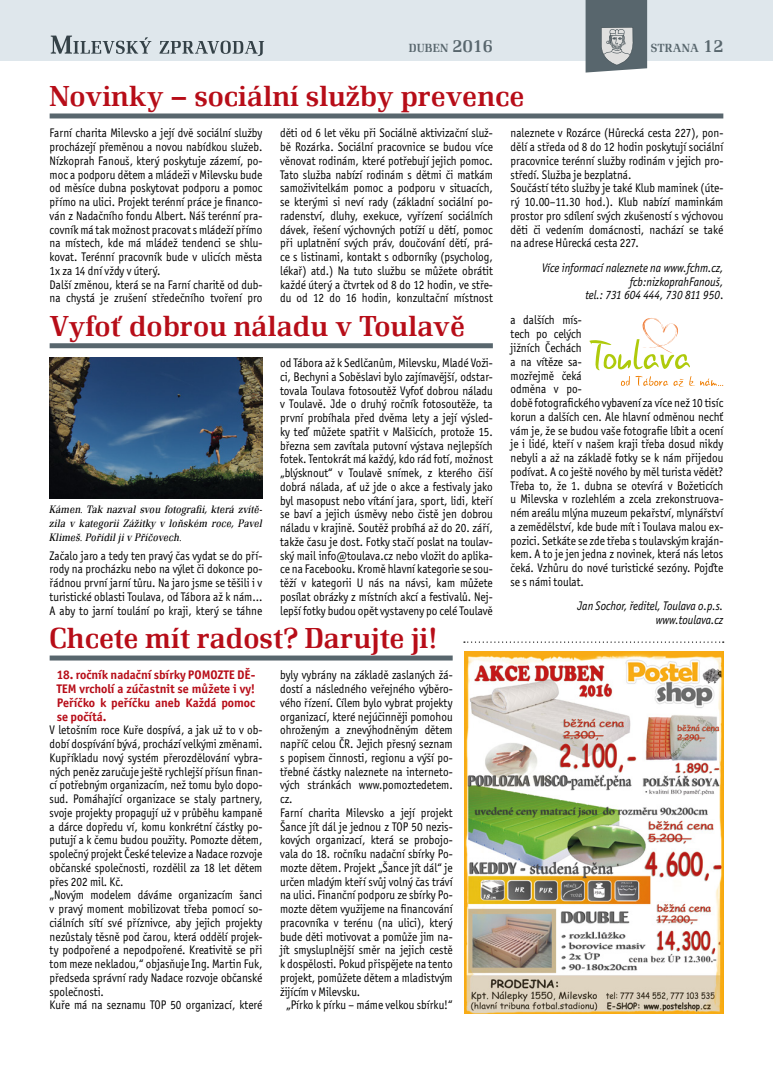
<style>
.page{position:relative;width:773px;height:1081px;background:#fff}
.page>*{position:absolute;margin:0;border:0;box-sizing:border-box;transform-origin:0 0}
.t1{font:500 30px "Renault TOT";color:#b70d18}
.t2{font:12.5px/13.8px "Officina Sans Itc TOT";color:#000;scale:.9 1}
.t3{font:italic 12.5px/13.8px "Officina Sans Itc TOT";color:#000;text-align:right;scale:.9 1}
.t4{font:700 12.5px/13.8px "Officina Sans Itc TOT";color:#b70d18;text-align:justify}
.t5{font:500 12.25px "Renault TOT";letter-spacing:.015em;color:#58666d}
.t6{font:italic 300 11.25px/13.5px "Renault TOT";letter-spacing:.02em;color:#000;text-align:justify;scale:.9 1}
.s1{font-size:17.5px}
.s2{font-style:normal}
</style>
<div class="page">
<div style="left:0;top:1px;width:772px;height:60px;background:#dfe7ec"></div>
<svg style="left:585px;top:0;width:62px;height:73px"></svg>
<svg style="left:159px;top:41px;width:105px;height:15px"></svg>
<svg style="left:51px;top:36px;width:100px;height:18px"></svg>
<div style="left:50px;top:113px;width:673px;height:5px;background:#58666d"></div>
<div style="left:50px;top:343px;width:443px;height:5px;background:#58666d"></div>
<img style="left:50px;top:357px;width:212px;height:141px">
<div style="left:50px;top:655px;width:402px;height:5px;background:#58666d"></div>
<img style="left:464px;top:651px;width:259px;height:362px">
<svg style="left:464px;top:641px;width:259px;height:2px"></svg>
<svg style="left:589px;top:318px;width:101px;height:52px"></svg>
<svg style="left:621px;top:376px;width:102px;height:11px"></svg>
<p class="t5" style="left:409px;top:41px;width:85px">DUBEN <span class="s1">2016</span></p>
<p class="t5" style="left:650px;top:41px;width:74px">STRANA <span class="s1">12</span></p>
<h1 class="t1" style="left:50px;top:79px;width:476px">Novinky – sociální služby prevence</h1>
<p class="t2" style="left:50px;top:126px;width:238px">Farní charita Milevsko a její dvě sociální služby procházejí přeměnou a novou nabídkou služeb.<br>Nízkoprah Fanouš, který poskytuje zázemí, po&shy;moc a podporu dětem a mládeži v Milevsku bude od měsíce dubna poskytovat podporu a pomoc přímo na ulici. Projekt terénní práce je financo&shy;ván z Nadačního fondu Albert. Náš terénní pra&shy;covník má tak možnost pracovat s mládeží přímo na místech, kde má mládež tendenci se shlu&shy;kovat. Terénní pracovník bude v ulicích města 1x za 14 dní vždy v úterý.<br>Další změnou, která se na Farní charitě od dub&shy;na chystá je zrušení středečního tvoření pro</p>
<p class="t2" style="left:280px;top:126px;width:238px;text-align:justify">děti od 6 let věku při Sociálně aktivizační služ&shy;bě Rozárka. Sociální pracovnice se budou více věnovat rodinám, které potřebují jejich pomoc.<br>Tato služba nabízí rodinám s dětmi či matkám samoživitelkám pomoc a podporu v situacích, se kterými si neví rady (základní sociální po&shy;radenství, dluhy, exekuce, vyřízení sociálních dávek, řešení výchovných potíží u dětí, pomoc při uplatnění svých práv, doučování dětí, prá&shy;ce s listinami, kontakt s odborníky (psycholog, lékař) atd.) N a tuto službu se můžete obrátit každé úterý a čtvrtek od 8 do 12 hodin, ve stře&shy;du od 12 do 16 hodin, konzultační místnost</p>
<p class="t2" style="left:510px;top:126px;width:238px">naleznete v Rozárce (H ůrecká cesta 227), pon&shy;dělí a středa od 8 do 12 hodin poskytují sociální pracovnice terénní služby rodinám v jejich pro&shy;středí. Služba je bezplatná.<br>Součástí této služby je také Klub maminek (úte&shy;rý 10.00–11.30 hod.). Klub nabízí maminkám prostor pro sdílení svých zkušeností s výchovou děti či vedením domácnosti, nachází se také na adrese H ůrecká cesta 227.</p>
<p class="t3" style="left:542px;top:261px;width:203px">Více informací naleznete na www.fchm.cz, fcb:nizkoprahFanouš,<br>tel.: 731 604 444, 730 811 950<span class="s2">.</span></p>
<h1 class="t1" style="left:50px;top:309px;width:417px">Vyfoť dobrou náladu v Toulavě</h1>
<p class="t6" style="left:50px;top:503px;width:238px">Kámen. Tak nazval svou fotografii, která zvítě&shy;zila v kategorii Zážitky v loňském roce, Pavel Klimeš. Pořídil ji v Příčovech.</p>
<p class="t2" style="left:50px;top:549px;width:238px;text-align:justify">Začalo jaro a tedy ten pravý čas vydat se do pří&shy;rody na procházku nebo na výlet či dokonce po&shy;řádnou první jarní tůru. Na jaro jsme se těšili i v turistické oblasti Toulava, od Tábora až k nám...<br>A aby to jarní toulání po kraji, který se táhne</p>
<p class="t2" style="left:280px;top:356px;width:238px;text-align:justify">od Tábora až k Sedlčanům, Milevsku, Mladé Voži&shy;ci, Bechyni a Soběslavi bylo zajímavější, odstar&shy;tovala Toulava fotosoutěž Vyfoť dobrou náladu v Toulavě. Jde o druhý ročník fotosoutěže, ta první probíhala před dvěma lety a její výsled&shy;ky teď můžete spatřit v Malšicích, protože 15. března sem zavítala putovní výstava nejlepších fotek. Tentokrát má každý, kdo rád fotí, možnost „blýsknout“ v Toulavě snímek, z kterého čiší dobrá nálada, ať už jde o akce a festivaly jako byl masopust nebo vítání jara, sport, lidi, kteří se baví a jejich úsměvy nebo čistě jen dobrou náladu v krajině. Soutěž probíhá až do 20. září, takže času je dost. Fotky stačí poslat na toulav&shy;ský mail info@toulava.cz nebo vložit do aplika&shy;ce na Facebooku. Kromě hlavní kategorie se sou&shy;těží v kategorii U nás na návsi, kam můžete posílat obrázky z místních akcí a festivalů. N ej&shy;lepší fotky budou opět vystaveny po celé Toulavě</p>
<h1 class="t1" style="left:50px;top:621px;width:389px">Chcete mít radost? Darujte ji!</h1>
<p class="t4" style="left:57px;top:668px;width:146px">18. ročník nadační sbírky POMOZTE</p>
<p class="t4" style="left:237px;top:668px;width:20px">DĚ-</p>
<p class="t4" style="left:57px;top:682px;width:8px">TEM</p>
<p class="t2" style="left:280px;top:668px;width:193px">byly vybrány na základě zaslaných žá&shy;dostí a následného veřejného výběro&shy;vého řízení. Cílem bylo vybrat projekty organizací, které nejúčinněji pomohou ohroženým a znevýhodněným dětem napříč celou ČR. Jejich přesný seznam s popisem činnosti, regionu a výší po&shy;třebné částky naleznete na interneto&shy;vých stránkách www.pomoztedetem. cz.<br>Farní charita Milevsko a její projekt Šance jít dál je jednou z TOP</p>
<p class="t4" style="left:57px;top:682px;width:200px;text-indent:23px">vrcholí a zúčastnit se můžete i vy!<br>Peříčko k peříčku aneb Každá pomoc se počítá.</p>
<p class="t2" style="left:50px;top:723px;width:238px">V letošním roce Kuře dospívá, a jak už to v ob&shy;dobí dospívání bývá, prochází velkými změnami.<br>Kupříkladu nový systém přerozdělování vybra&shy;ných peněz zaručuje ještě rychlejší přísun finan&shy;cí potřebným organizacím, než tomu bylo dopo&shy;sud. Pomáhající organizace se staly partnery, svoje projekty propagují už v průběhu kampaně a dárce dopředu ví, komu konkrétní částky po&shy;putují a k čemu budou použity. Pomozte dětem, společný projekt České televize a N adace rozvoje občanské společnosti, rozdělil za 18 let dětem přes 202 mil. Kč.<br>„N ovým modelem dáváme organizacím šanci v pravý moment mobilizovat třeba pomocí so&shy;ciálních sítí své příznivce, aby jejich projekty nezůstaly těsně pod čarou, která oddělí projek&shy;ty podpořené a nepodpořené. Kreativitě se při tom meze nekladou,“ objasňuje Ing. Martin Fuk, předseda správní rady Nadace rozvoje občanské společnosti.<br>Kuře má na seznamu TOP 50 organizací, které</p>
<p class="t2" style="left:411px;top:819px;width:47px">50 nezis-</p>
<p class="t2" style="left:280px;top:833px;width:193px">kových organizací, která se probojo-</p>
<p class="t2" style="left:280px;top:847px;width:193px">vala do 18. ročníku nadační sbírky Po-</p>
<p class="t2" style="left:280px;top:861px;width:193px">mozte dětem. Projekt „Šance jít dál“ je</p>
<p class="t2" style="left:280px;top:874px;width:194px">určen mladým kteří svůj volný čas tráví</p>
<p class="t2" style="left:280px;top:888px;width:193px">na ulici. Finanční podporu ze sbírky Po-</p>
<p class="t2" style="left:280px;top:902px;width:194px">mozte dětem využijeme na financování</p>
<p class="t2" style="left:280px;top:916px;width:193px">pracovníka v terénu (na ulici), který</p>
<p class="t2" style="left:280px;top:929px;width:193px">bude děti motivovat a pomůže jim na-</p>
<p class="t2" style="left:280px;top:943px;width:193px">jít smysluplnější směr na jejich cestě</p>
<p class="t2" style="left:280px;top:957px;width:193px">k dospělosti. Pokud přispějete na tento</p>
<p class="t2" style="left:280px;top:971px;width:193px">projekt, pomůžete dětem a mladistvým</p>
<p class="t2" style="left:280px;top:984px;width:91px">žijícím v Milevsku.</p>
<p class="t2" style="left:286px;top:998px;width:186px">„Pírko k pírku – máme velkou sbírku!“</p>
<p class="t2" style="left:510px;top:313px;width:238px">a dalších mís-<br>tech po celých<br>jižních Čechách<br>a na vítěze sa-<br>mozřejmě čeká<br>odměna v po-<br>době fotografického vybavení za více než 10 tisíc korun a dalších cen. Ale hlavní odměnou nechť vám je, že se budou vaše fotografie líbit a ocení je i lidé, kteří v našem kraji třeba dosud nikdy nebyli a až na základě fotky se k nám přijedou podívat. A co ještě nového by měl turista vědět?<br>Třeba to, že 1. dubna se otevírá v B ožeticích u Milevska v rozlehlém a zcela zrekonstruova&shy;ném areálu mlýna muzeum pekařství, mlynářství a zemědělství, kde bude mít i Toulava malou ex&shy;pozici. Setkáte se zde třeba s toulavským kraján&shy;kem. A to je jen jedna z novinek, která nás letos čeká. Vzhůru do nové turistické sezóny. Pojďte se s námi toulat.</p>
<p class="t3" style="left:577px;top:599px;width:163px">Jan Sochor, ředitel, Toulava o.p.s. www.toulava.cz</p>
</div>
